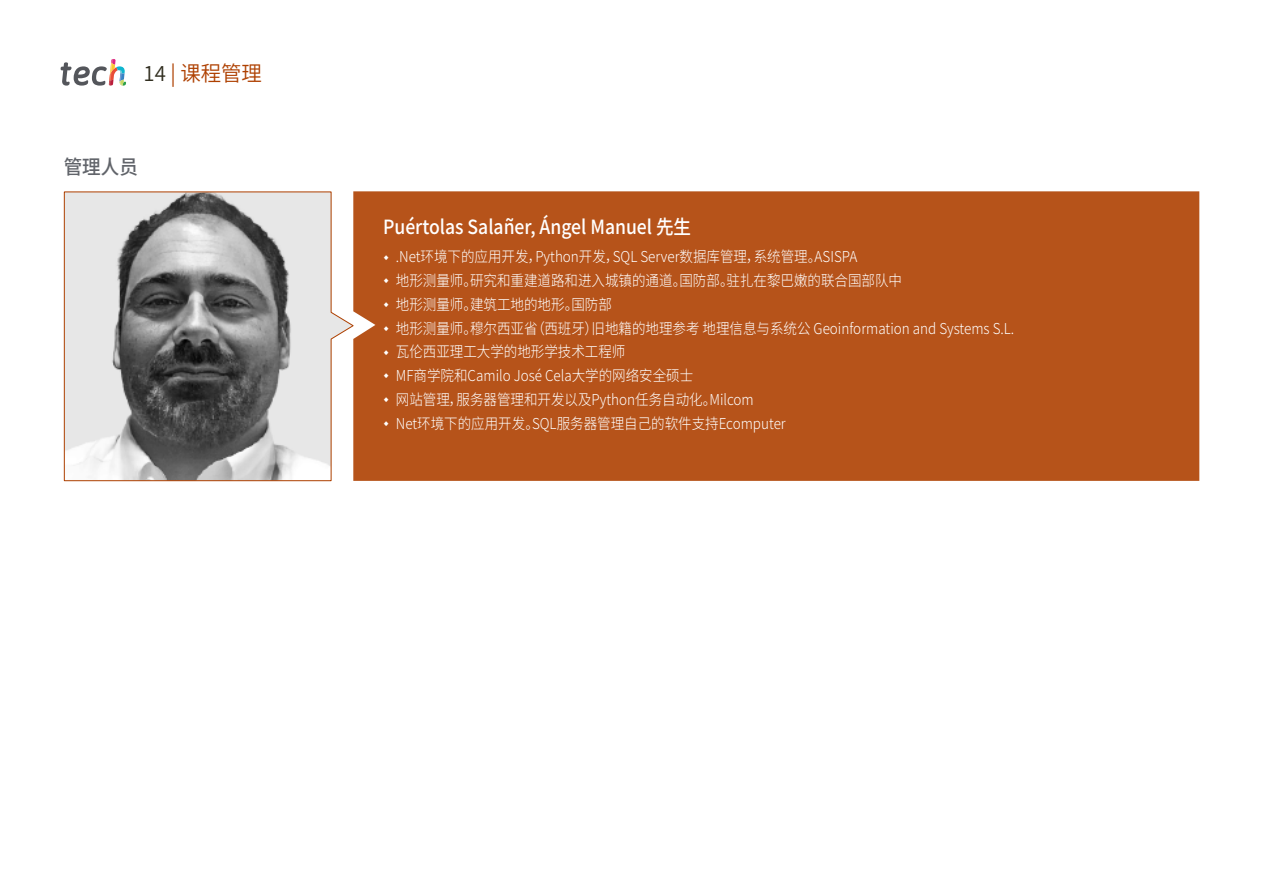
<style>
.page{position:relative;width:1263px;height:893px;background:#fff}
.page>*{position:absolute;margin:0;border:0;box-sizing:border-box;transform-origin:0 0}
.t1{font:21px "Source Han Sans CN";color:#ae4000}
.t2{font:500 19.5px "Source Han Sans CN";color:#fff;scale:.9 1}
.t3{font:500 19.5px "Source Han Sans CN";color:#61646a;scale:.95 1}
.t4{font:300 15px/23.7px "Source Han Sans CN";color:#fff;scale:.9 1}
.s1{color:#312e20}
</style>
<div class="page">
<svg style="left:61px;top:59px;width:65px;height:27px"></svg>
<div style="left:353px;top:191px;width:846px;height:290px;background:#b6531a"></div>
<svg style="left:64px;top:192px;width:290px;height:289px;background:#aaa6a4"></svg>
<svg style="left:384px;top:255px;width:4px;height:5px"></svg>
<svg style="left:384px;top:279px;width:4px;height:5px"></svg>
<svg style="left:384px;top:302px;width:4px;height:5px"></svg>
<svg style="left:384px;top:326px;width:4px;height:5px"></svg>
<svg style="left:384px;top:350px;width:4px;height:5px"></svg>
<svg style="left:384px;top:374px;width:4px;height:5px"></svg>
<svg style="left:384px;top:397px;width:4px;height:5px"></svg>
<svg style="left:384px;top:421px;width:4px;height:5px"></svg>
<h1 class="t1" style="left:144px;top:61px;width:120px"><span class="s1">14</span> | 课程管理</h1>
<h2 class="t3" style="left:64px;top:156px;width:80px">管理人员</h2>
<h2 class="t2" style="left:383px;top:216px;width:344px">Puértolas Salañer, Ángel Manuel 先生</h2>
<p class="t4" style="left:396px;top:245px;width:689px">.Net环境下的应用开发，Python开发，SQL Server数据库管理，系统管理。ASISPA<br>地形测量师。研究和重建道路和进入城镇的通道。国防部。驻扎在黎巴嫩的联合国部队中<br>地形测量师。建筑工地的地形。国防部<br>地形测量师。穆尔西亚省（西班牙）旧地籍的地理参考 地理信息与系统公 Geoinformation and Systems S.L.瓦伦西亚理工大学的地形学技术工程师<br>MF商学院和Camilo José Cela大学的网络安全硕士<br>网站管理，服务器管理和开发以及Python任务自动化。Milcom<br>Net环境下的应用开发。SQL服务器管理自己的软件支持Ecomputer</p>
</div>
